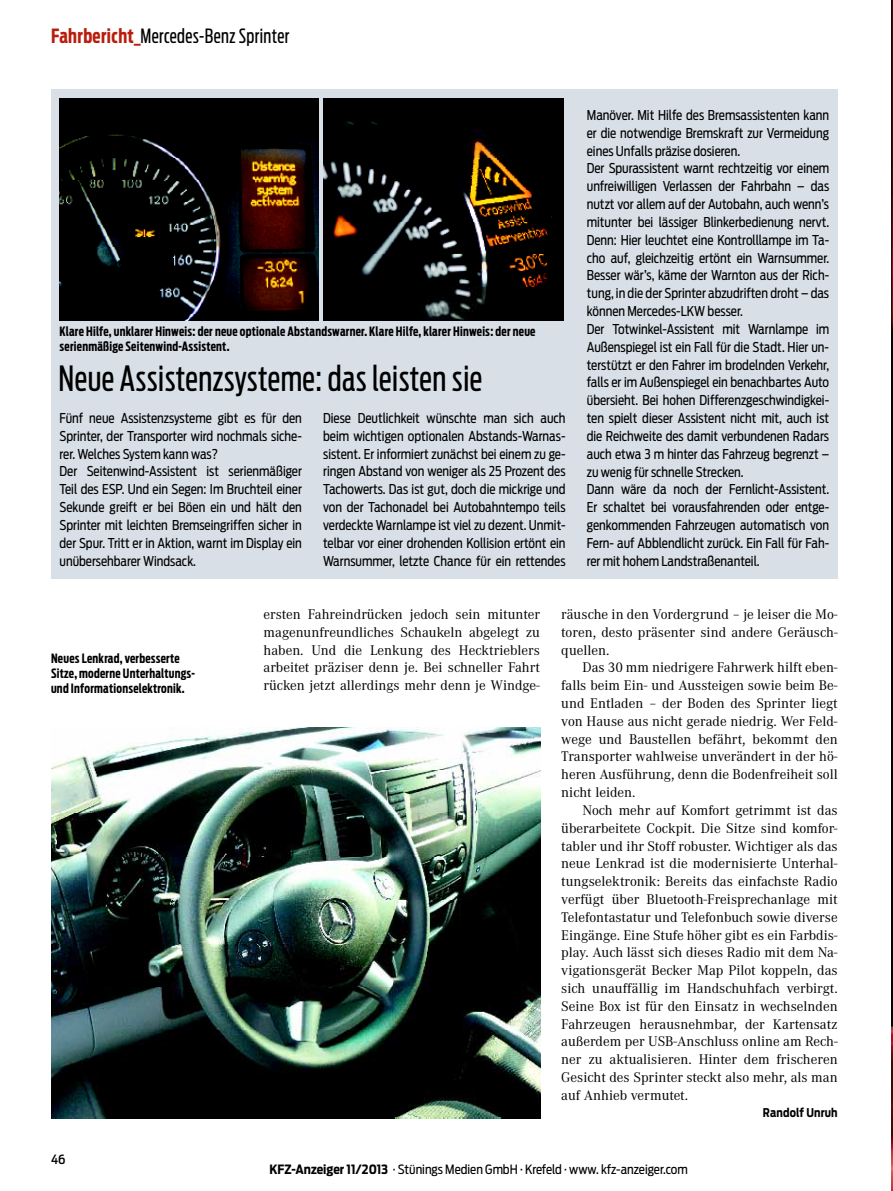
<style>
.page{position:relative;width:893px;height:1191px;background:#fff}
.page>*{position:absolute;margin:0;border:0;box-sizing:border-box;transform-origin:0 0}
.t1{font:34.5px "Antenna Extra Cond";letter-spacing:.015em;color:#000}
.t2{font:19.5px "Antenna Extra Cond";letter-spacing:.02em;color:#000}
.t3{font:14.55px/17.9px "Corporate A";color:#000;text-align:justify}
.t4{font:13.5px/17.9px "Antenna Cond";color:#000;scale:.95 1}
.t5{font:700 12.75px/15px "Antenna Extra Cond";letter-spacing:.02em;color:#000}
.t6{font:12.75px "Antenna Cond";color:#000}
.t7{font:500 12.75px "Antenna Cond";color:#000}
.t8{font:700 12px "Antenna Cond";letter-spacing:.015em;color:#000;scale:.95 1}
.s1{font-weight:700;color:#b91d0e}
.s2{font-weight:700}
</style>
<div class="page">
<img style="left:891px;top:367px;width:2px;height:823px">
<img style="left:891px;top:1px;width:2px;height:366px">
<div style="left:51px;top:89px;width:787px;height:489px;background:#d8dfe7"></div>
<img style="left:60px;top:99px;width:259px;height:221px">
<img style="left:323px;top:99px;width:240px;height:221px">
<img style="left:51px;top:727px;width:489px;height:391px">
<h2 class="t2" style="left:51px;top:24px;width:240px"><span class="s1">Fahrbericht_</span>Mercedes-Benz Sprinter</h2>
<p class="t5" style="left:60px;top:323px;width:477px">Klare Hilfe, unklarer Hinweis: der neue optionale Abstandswarner. Klare Hilfe, klarer Hinweis: der neue serienmäßige Seitenwind-Assistent.</p>
<h1 class="t1" style="left:58px;top:358px;width:425px">Neue Assistenzsysteme: das leisten sie</h1>
<p class="t4" style="left:60px;top:409px;width:257px">Fünf neue Assistenzsysteme gibt es für den Sprinter, der Transporter wird nochmals siche&shy;rer. Welches System kann was?<br>Der Seitenwind-Assistent ist serienmäßiger Teil des ESP. Und ein Segen: Im Bruchteil einer Sekunde greift er bei Böen ein und hält den Sprinter mit leichten Bremseingriffen sicher in der Spur. Tritt er in Aktion, warnt im Display ein unübersehbarer Windsack.</p>
<p class="t4" style="left:323px;top:409px;width:257px;text-align:justify">Diese Deutlichkeit wünschte man sich auch beim wichtigen optionalen Abstands-Warnas&shy;sistent. Er informiert zunächst bei einem zu ge&shy;ringen Abstand von weniger als 25 Prozent des Tachowerts. Das ist gut, doch die mickrige und von der Tachonadel bei Autobahntempo teils verdeckte Warnlampe ist viel zu dezent. Unmit&shy;telbar vor einer drohenden Kollision ertönt ein Warnsummer, letzte Chance für ein rettendes</p>
<p class="t4" style="left:587px;top:106px;width:257px">Manöver. Mit Hilfe des Bremsassistenten kann er die notwendige Bremskraft zur Vermeidung eines Unfalls präzise dosieren.<br>Der Spurassistent warnt rechtzeitig vor einem unfreiwilligen Verlassen der Fahrbahn – das nutzt vor allem auf der Autobahn, auch wenn’s mitunter bei lässiger Blinkerbedienung nervt.<br>Denn: Hier leuchtet eine Kontrolllampe im Ta&shy;cho auf, gleichzeitig ertönt ein Warnsummer.<br>Besser wär’s, käme der Warnton aus der Rich&shy;tung, in die der Sprinter abzudriften droht – das können Mercedes-LKW besser.<br>Der Totwinkel-Assistent mit Warnlampe im Außenspiegel ist ein Fall für die Stadt. Hier un&shy;terstützt er den Fahrer im brodelnden Verkehr, falls er im Außenspiegel ein benachbartes Auto übersieht. Bei hohen Differenzgeschwindigkei&shy;ten spielt dieser Assistent nicht mit, auch ist die Reichweite des damit verbundenen Radars auch etwa 3 m hinter das Fahrzeug begrenzt – zu wenig für schnelle Strecken.<br>Dann wäre da noch der Fernlicht-Assistent.<br>Er schaltet bei vorausfahrenden oder entge&shy;genkommenden Fahrzeugen automatisch von Fern- auf Abblendlicht zurück. Ein Fall für Fah&shy;rer mit hohem Landstraßenanteil.</p>
<p class="t5" style="left:51px;top:650px;width:146px">Neues Lenkrad, verbesserte<br>Sitze, moderne Unterhaltungs&shy;und Informationselektronik.</p>
<p class="t7" style="left:51px;top:1151px;width:16px">46</p>
<p class="t3" style="left:264px;top:605px;width:278px">ersten Fahreindrücken jedoch sein mitunter magenunfreundliches Schaukeln abgelegt zu haben. Und die Lenkung des Hecktrieblers arbeitet präziser denn je. Bei schneller Fahrt rücken jetzt allerdings mehr denn je Windge-</p>
<p class="t3" style="left:561px;top:605px;width:278px">räusche in den Vordergrund – je leiser die Mo&shy;toren, desto präsenter sind andere Geräusch&shy;quellen.</p>
<p class="t3" style="left:561px;top:659px;width:278px;text-indent:21px">Das 30 mm niedrigere Fahrwerk hilft eben&shy;falls beim Ein- und Aussteigen sowie beim Be&shy;und Entladen – der Boden des Sprinter liegt von Hause aus nicht gerade niedrig. Wer Feld&shy;wege und Baustellen befährt, bekommt den Transporter wahlweise unverändert in der hö&shy;heren Ausführung, denn die Bodenfreiheit soll nicht leiden.</p>
<p class="t3" style="left:561px;top:801px;width:278px;text-indent:21px">Noch mehr auf Komfort getrimmt ist das überarbeitete Cockpit. Die Sitze sind komfor&shy;tabler und ihr Stoff robuster. Wichtiger als das neue Lenkrad ist die modernisierte Unterhal&shy;tungselektronik: Bereits das einfachste Radio verfügt über Bluetooth-Freisprechanlage mit Telefontastatur und Telefonbuch sowie diverse Eingänge. Eine Stufe höher gibt es ein Farbdis&shy;play. Auch lässt sich dieses Radio mit dem Na&shy;vigationsgerät Becker Map Pilot koppeln, das sich unauffällig im Handschuhfach verbirgt.<br>Seine Box ist für den Einsatz in wechselnden Fahrzeugen herausnehmbar, der Kartensatz außerdem per USB-Anschluss online am Rech&shy;ner zu aktualisieren. Hinter dem frischeren Gesicht des Sprinter steckt also mehr, als man auf Anhieb vermutet.</p>
<p class="t8" style="left:763px;top:1105px;width:80px">Randolf Unruh</p>
<p class="t6" style="left:269px;top:1162px;width:420px"><span class="s2">KFZ-Anzeiger 11/2013</span> · Stünings Medien GmbH · Krefeld · www. kfz-anzeiger.com</p>
</div>
